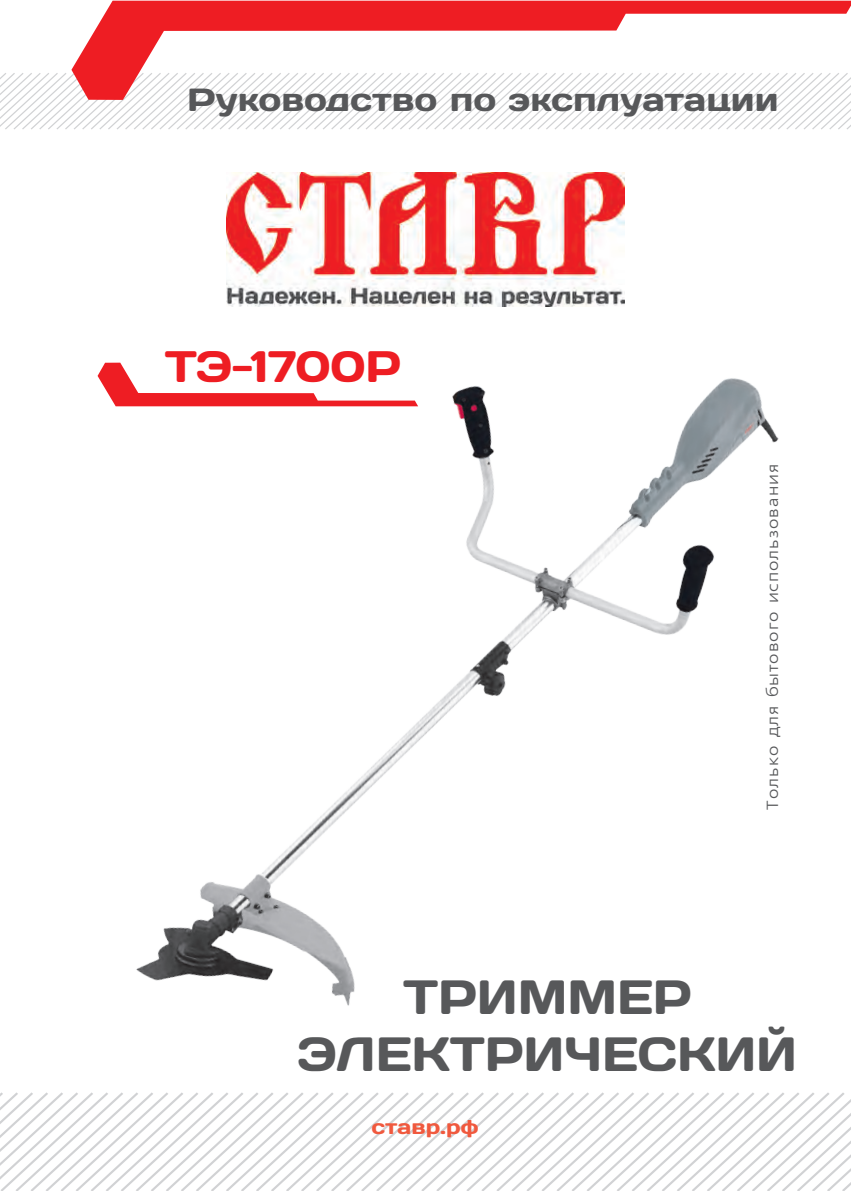
<style>
.page{position:relative;width:851px;height:1191px;background:#fff}
.page>*{position:absolute;margin:0;border:0;box-sizing:border-box;transform-origin:0 0}
.t1{font:48px "Days";color:#57585a}
.t2{font:44px "Days";color:#ee1d23}
.t3{font:32px "Days";color:#57585a;scale:1.1 1}
.t4{font:20px "Days";color:#f0593e;scale:1.1 1}
.t5{font:16px "Free Set Cyrillic";letter-spacing:.05em;color:#57585a;scale:1.15 1}
</style>
<div class="page">
<svg style="left:0;top:73px;width:850px;height:56px"></svg>
<svg style="left:0;top:1092px;width:850px;height:99px"></svg>
<svg style="left:71px;top:1px;width:779px;height:99px"></svg>
<img style="left:102px;top:292px;width:748px;height:844px">
<svg style="left:98px;top:348px;width:320px;height:58px"></svg>
<img style="left:226px;top:172px;width:398px;height:134px">
<p class="t3" style="left:187px;top:79px;width:539px">Руководство по эксплуатации</p>
<p class="t2" style="left:165px;top:339px;width:237px">ТЭ-1700Р</p>
<p class="t5" style="left:764px;top:809px;width:302px;rotate:-90deg">Только для бытового использования</p>
<p class="t1" style="left:403px;top:966px;width:290px">ТРИММЕР</p>
<p class="t1" style="left:297px;top:1023px;width:501px">ЭЛЕКТРИЧЕСКИЙ</p>
<p class="t4" style="left:371px;top:1113px;width:99px">ставр.рф</p>
</div>
